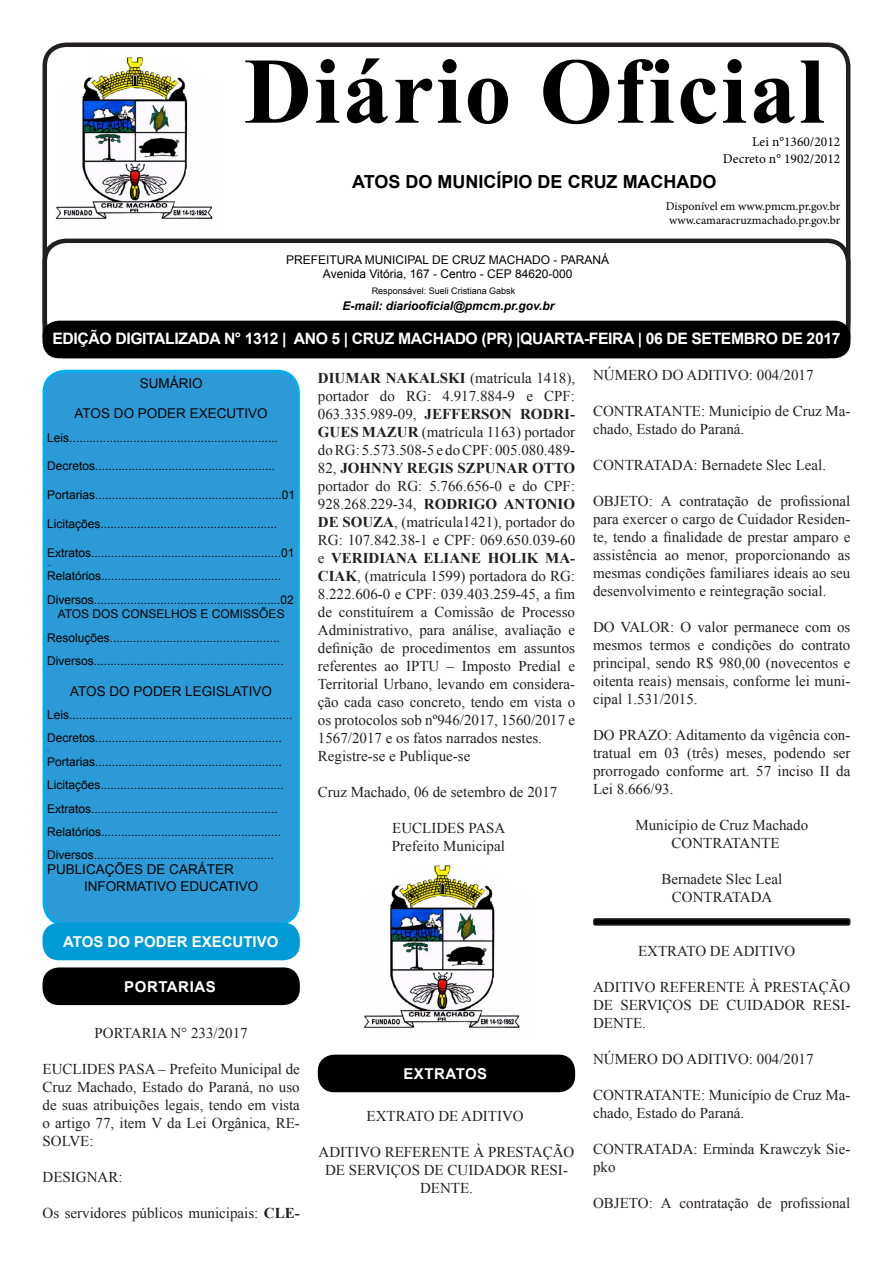
<style>
.page{position:relative;width:893px;height:1263px;background:#fff}
.page>*{position:absolute;margin:0;border:0;box-sizing:border-box;transform-origin:0 0}
.t1{font:700 93.9px "Times New Roman";letter-spacing:.025em;color:#000}
.t2{font:700 18px "Arial";color:#000}
.t3{font:700 15.75px "Arial";letter-spacing:-.025em;color:#fff}
.t4{font:15px/18px "Times New Roman";color:#231f20;text-align:justify}
.t5{font:700 15px "Arial";color:#fff}
.t6{font:700 15px "Arial";letter-spacing:.035em;color:#fff}
.t7{font:13.5px "Arial";color:#000}
.t8{font:13.5px "Minion Pro";color:#000}
.t9{font:12px "Arial";color:#000}
.t10{font:12px "Minion Pro";letter-spacing:-.005em;color:#000}
.t11{font:italic 700 12px "Arial";color:#000}
.t12{font:9px "Arial";color:#000}
.t13{font:7.5px "Arial";color:#000}
.s1{font-weight:700}
</style>
<div class="page">
<div style="left:43px;top:43px;width:807px;height:301px;border:4px solid #231f20;border-radius:21px"></div>
<div style="left:43px;top:239px;width:807px;height:119px;border:4px solid #231f20;border-radius:21px"></div>
<div style="left:44px;top:371px;width:254px;height:553px;background:#2b9ad6;border-radius:21px"></div>
<div style="left:43px;top:370px;width:257px;height:556px;border:3px solid #00aeef;border-radius:21px"></div>
<div style="left:43px;top:321px;width:807px;height:37px;background:#000;border-radius:16px"></div>
<img style="left:55px;top:55px;width:158px;height:165px">
<div style="left:43px;top:923px;width:257px;height:37px;background:#009bd6;border-radius:16px"></div>
<div style="left:594px;top:919px;width:256px;height:6px;background:#000;border-radius:2px"></div>
<div style="left:593px;top:918px;width:257px;height:8px;border:2px solid #231f20;border-radius:2px"></div>
<div style="left:43px;top:967px;width:257px;height:38px;background:#000;border-radius:16px"></div>
<img style="left:363px;top:864px;width:157px;height:164px">
<div style="left:318px;top:1054px;width:257px;height:38px;background:#000;border-radius:16px"></div>
<p class="t1" style="left:244px;top:24px;width:582px">Diário Oficial</p>
<p class="t8" style="left:752px;top:133px;width:90px">Lei n°1360/2012</p>
<p class="t8" style="left:723px;top:149px;width:119px">Decreto n° 1902/2012</p>
<p class="t2" style="left:352px;top:169px;width:366px">ATOS DO MUNICÍPIO DE CRUZ MACHADO</p>
<p class="t10" style="left:666px;top:198px;width:176px">Disponível em www.pmcm.pr.gov.br</p>
<p class="t10" style="left:669px;top:212px;width:173px">www.camaracruzmachado.pr.gov.br</p>
<p class="t9" style="left:286px;top:251px;width:325px">PREFEITURA MUNICIPAL DE CRUZ MACHADO - PARANÁ</p>
<p class="t9" style="left:323px;top:266px;width:251px">Avenida Vitória, 167 - Centro - CEP 84620-000</p>
<p class="t11" style="left:343px;top:298px;width:213px">E-mail: diariooficial@pmcm.pr.gov.br</p>
<p class="t3" style="left:53px;top:327px;width:789px">EDIÇÃO DIGITALIZADA N° 1312 | ANO 5 | CRUZ MACHADO (PR) |QUARTA-FEIRA | 06 DE SETEMBRO DE 2017</p>
<p class="t7" style="left:140px;top:374px;width:65px">SUMÁRIO</p>
<p class="t7" style="left:75px;top:404px;width:195px">ATOS DO PODER EXECUTIVO</p>
<p class="t9" style="left:47px;top:429px;width:233px">Leis..............................................................</p>
<p class="t9" style="left:47px;top:458px;width:230px">Decretos......................................................</p>
<p class="t9" style="left:47px;top:487px;width:250px">Portarias........................................................01</p>
<p class="t9" style="left:47px;top:516px;width:232px">Licitações.....................................................</p>
<p class="t9" style="left:47px;top:544px;width:249px">Extratos.........................................................01</p>
<p class="t13" style="left:47px;top:558px;width:6px">..</p>
<p class="t9" style="left:47px;top:568px;width:236px">Relatórios......................................................</p>
<p class="t9" style="left:47px;top:591px;width:248px">Diversos........................................................02</p>
<p class="t9" style="left:58px;top:606px;width:228px">ATOS DOS CONSELHOS E COMISSÕES</p>
<p class="t9" style="left:47px;top:629px;width:234px">Resoluções...................................................</p>
<p class="t9" style="left:47px;top:652px;width:238px">Diversos.........................................................</p>
<p class="t7" style="left:70px;top:681px;width:203px">ATOS DO PODER LEGISLATIVO</p>
<p class="t9" style="left:47px;top:706px;width:247px">Leis...................................................................</p>
<p class="t9" style="left:47px;top:730px;width:236px">Decretos........................................................</p>
<p class="t13" style="left:47px;top:743px;width:4px">.</p>
<p class="t9" style="left:47px;top:753px;width:236px">Portarias........................................................</p>
<p class="t9" style="left:47px;top:777px;width:238px">Licitações.......................................................</p>
<p class="t9" style="left:47px;top:800px;width:232px">Extratos........................................................</p>
<p class="t9" style="left:47px;top:823px;width:236px">Relatórios......................................................</p>
<p class="t9" style="left:47px;top:847px;width:228px">Diversos......................................................</p>
<p class="t7" style="left:47px;top:860px;width:188px">PUBLICAÇÕES DE CARÁTER</p>
<p class="t7" style="left:84px;top:876px;width:176px">INFORMATIVO EDUCATIVO</p>
<p class="t12" style="left:372px;top:284px;width:145px">Responsável: Sueli Cristiana Gabsk</p>
<p class="t4" style="left:593px;top:366px;width:222px">NÚMERO DO ADITIVO: 004/2017</p>
<p class="t4" style="left:593px;top:402px;width:259px">CONTRATANTE: Município de Cruz Ma&shy;chado, Estado do Paraná.</p>
<p class="t4" style="left:593px;top:456px;width:234px">CONTRATADA: Bernadete Slec Leal.</p>
<p class="t4" style="left:593px;top:492px;width:259px">OBJETO: A contratação de profissional para exercer o cargo de Cuidador Residen&shy;te, tendo a finalidade de prestar amparo e assistência ao menor, proporcionando as mesmas condições familiares ideais ao seu desenvolvimento e reintegração social.</p>
<p class="t4" style="left:593px;top:618px;width:259px">DO VALOR: O valor permanece com os mesmos termos e condições do contrato principal, sendo R$ 980,00 (novecentos e oitenta reais) mensais, conforme lei muni&shy;cipal 1.531/2015.</p>
<p class="t4" style="left:593px;top:726px;width:259px">DO PRAZO: Aditamento da vigência con&shy;tratual em 03 (três) meses, podendo ser prorrogado conforme art. 57 inciso II da Lei 8.666/93.</p>
<p class="t4" style="left:635px;top:816px;width:174px">Município de Cruz Machado</p>
<p class="t4" style="left:672px;top:834px;width:109px">CONTRATANTE</p>
<p class="t4" style="left:661px;top:870px;width:122px">Bernadete Slec Leal</p>
<p class="t4" style="left:672px;top:888px;width:102px">CONTRATADA</p>
<p class="t4" style="left:318px;top:369px;width:259px"><span class="s1">DIUMAR NAKALSKI</span> (matrícula 1418), portador do RG: 4.917.884-9 e CPF:<br>063.335.989-09, <span class="s1">JEFFERSON RODRI-GUES MAZUR</span> (matrícula 1163) portador do RG: 5.573.508-5 e do CPF: 005.080.489- 82, <span class="s1">JOHNNY REGIS SZPUNAR OTTO </span>portador do RG: 5.766.656-0 e do CPF:<br>928.268.229-34, <span class="s1">RODRIGO ANTONIO DE SOUZA</span>, (matrícula1421), portador do RG: 107.842.38-1 e CPF: 069.650.039-60 e <span class="s1">VERIDIANA ELIANE HOLIK MA-CIAK</span>, (matrícula 1599) portadora do RG:<br>8.222.606-0 e CPF: 039.403.259-45, a fim de constituírem a Comissão de Processo Administrativo, para análise, avaliação e definição de procedimentos em assuntos referentes ao IPTU – Imposto Predial e Territorial Urbano, levando em considera&shy;ção cada caso concreto, tendo em vista o os protocolos sob nº946/2017, 1560/2017 e 1567/2017 e os fatos narrados nestes.</p>
<p class="t4" style="left:318px;top:747px;width:154px">Registre-se e Publique-se</p>
<p class="t4" style="left:318px;top:783px;width:241px">Cruz Machado, 06 de setembro de 2017</p>
<p class="t4" style="left:392px;top:819px;width:115px">EUCLIDES PASA</p>
<p class="t4" style="left:392px;top:837px;width:114px">Prefeito Municipal</p>
<p class="t5" style="left:63px;top:931px;width:217px">ATOS DO PODER EXECUTIVO</p>
<p class="t6" style="left:124px;top:976px;width:93px">PORTARIAS</p>
<p class="t4" style="left:95px;top:1024px;width:155px">PORTARIA N° 233/2017</p>
<p class="t4" style="left:43px;top:1060px;width:259px">EUCLIDES PASA – Prefeito Municipal de Cruz Machado, Estado do Paraná, no uso de suas atribuições legais, tendo em vista o artigo 77, item V da Lei Orgânica, RE-SOLVE:</p>
<p class="t4" style="left:43px;top:1168px;width:81px">DESIGNAR:</p>
<p class="t4" style="left:43px;top:1204px;width:259px">Os servidores públicos municipais: <span class="s1">CLE-</span></p>
<p class="t6" style="left:403px;top:1063px;width:85px">EXTRATOS</p>
<p class="t4" style="left:367px;top:1107px;width:159px">EXTRATO DE ADITIVO</p>
<p class="t4" style="left:319px;top:1143px;width:257px;text-align:center">ADITIVO REFERENTE À PRESTAÇÃO<br>DE SERVIÇOS DE CUIDADOR RESI-<br>DENTE.</p>
<p class="t4" style="left:638px;top:942px;width:159px">EXTRATO DE ADITIVO</p>
<p class="t4" style="left:593px;top:978px;width:259px">ADITIVO REFERENTE À PRESTAÇÃO DE SERVIÇOS DE CUIDADOR RESI-DENTE.</p>
<p class="t4" style="left:593px;top:1050px;width:222px">NÚMERO DO ADITIVO: 004/2017</p>
<p class="t4" style="left:593px;top:1086px;width:259px">CONTRATANTE: Município de Cruz Ma&shy;chado, Estado do Paraná.</p>
<p class="t4" style="left:593px;top:1140px;width:259px">CONTRATADA: Erminda Krawczyk Sie&shy;pko</p>
<p class="t4" style="left:593px;top:1194px;width:259px">OBJETO: A contratação de profissional</p>
</div>
